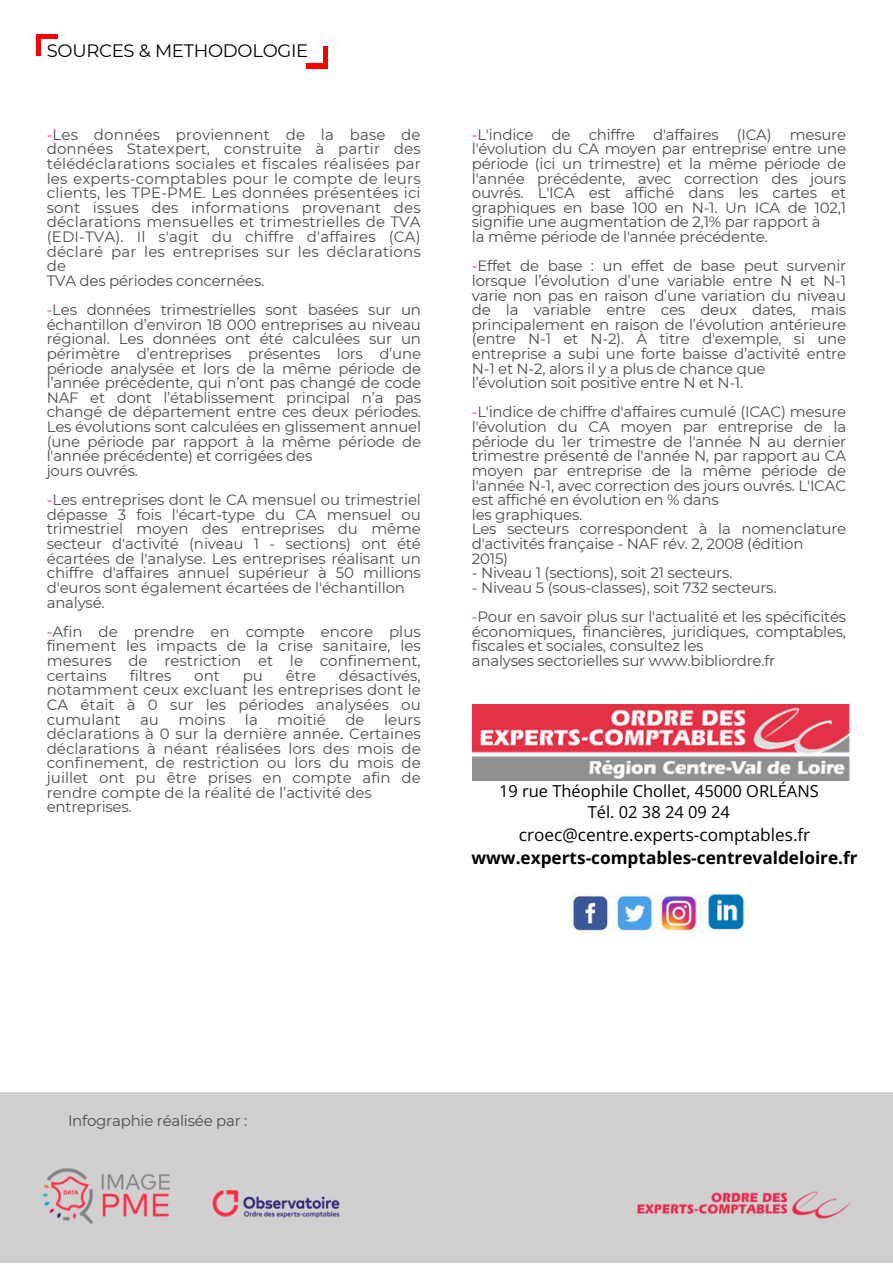
<style>
.page{position:relative;width:893px;height:1264px;background:#fff}
.page>*{position:absolute;margin:0;border:0;box-sizing:border-box;transform-origin:0 0}
.t1{font:18px "Montserrat";letter-spacing:-.015em;color:#000}
.t2{font:700 17.25px/22.6px "Open Sans";color:#000;text-align:center}
.t3{font:16.5px/21.3px "Open Sans";color:#000;text-align:center}
.t4{font:15px/14.5px "Montserrat";letter-spacing:-.015em;color:#4d4d4d;text-align:justify}
.s1{color:#ff2b44}
.s2{font-weight:400}
</style>
<div class="page">
<hr style="left:36px;top:34px;width:4px;height:21px;background:#f00">
<hr style="left:36px;top:34px;width:21px;height:4px;background:#f00">
<div style="left:0;top:1092px;width:892px;height:170px;background:#d0d0d0"></div>
<div style="left:323px;top:47px;width:5px;height:21px;background:#f00"></div>
<hr style="left:306px;top:64px;width:22px;height:4px;background:#f00">
<img style="left:42px;top:1168px;width:128px;height:55px">
<img style="left:212px;top:1190px;width:127px;height:27px">
<img style="left:637px;top:1191px;width:213px;height:28px">
<img style="left:472px;top:705px;width:386px;height:75px">
<img style="left:573px;top:892px;width:172px;height:41px">
<p class="t1" style="left:47px;top:39px;width:263px">SOURCES &amp; METHODOLOGIE</p>
<p class="t4" style="left:47px;top:127px;width:375px"><span class="s1">-</span>Les données proviennent de la base de données Statexpert, construite à partir des télédéclarations sociales et fiscales réalisées par les experts-comptables pour le compte de leurs clients, les TPE-PME. Les données présentées ici sont issues des informations provenant des déclarations mensuelles et trimestrielles de TVA (EDI-TVA). Il s'agit du chiffre d'affaires (CA) déclaré par les entreprises sur les déclarations de</p>
<p class="t4" style="left:47px;top:273px;width:219px">TVA des périodes concernées.</p>
<p class="t4" style="left:47px;top:302px;width:376px"><span class="s1">-</span>Les données trimestrielles sont basées sur un échantillon d’environ 18 000 entreprises au niveau régional. Les données ont été calculées sur un périmètre d’entreprises présentes lors d’une période analysée et lors de la même période de l’année précédente, qui n’ont pas changé de code NAF et dont l’établissement principal n’a pas changé de département entre ces deux périodes.<br>Les évolutions sont calculées en glissement annuel (une période par rapport à la même période de l'année précédente) et corrigées des</p>
<p class="t4" style="left:47px;top:463px;width:93px">jours ouvrés.</p>
<p class="t4" style="left:47px;top:492px;width:376px"><span class="s1">-</span>Les entreprises dont le CA mensuel ou trimestriel dépasse 3 fois l'écart-type du CA mensuel ou trimestriel moyen des entreprises du même secteur d'activité (niveau 1 - sections) ont été écartées de l'analyse. Les entreprises réalisant un chiffre d'affaires annuel supérieur à 50 millions d'euros sont également écartées de l'échantillon</p>
<p class="t4" style="left:47px;top:595px;width:59px">analysé.</p>
<p class="t4" style="left:47px;top:624px;width:375px"><span class="s1">-</span>Afin de prendre en compte encore plus finement les impacts de la crise sanitaire, les mesures de restriction et le confinement, certains</p>
<p class="t4" style="left:130px;top:668px;width:43px">filtres</p>
<p class="t4" style="left:194px;top:668px;width:27px">ont</p>
<p class="t4" style="left:243px;top:668px;width:22px">pu</p>
<p class="t4" style="left:286px;top:668px;width:32px">être</p>
<p class="t4" style="left:47px;top:668px;width:375px;text-indent:292px">désactivés, notamment ceux excluant les entreprises dont le CA était à 0 sur les périodes analysées ou cumulant</p>
<p class="t4" style="left:47px;top:711px;width:375px;text-indent:337px">leurs déclarations à 0 sur la dernière année. Certaines déclarations à néant réalisées lors des mois de confinement, de restriction ou lors du mois de juillet ont pu être prises en compte afin de rendre compte de la réalité de l’activité des</p>
<p class="t4" style="left:47px;top:799px;width:86px">entreprises.</p>
<p class="t4" style="left:140px;top:711px;width:20px">au</p>
<p class="t4" style="left:178px;top:711px;width:48px">moins</p>
<p class="t4" style="left:245px;top:711px;width:14px">la</p>
<p class="t4" style="left:277px;top:711px;width:50px">moitié</p>
<p class="t4" style="left:345px;top:711px;width:21px">de</p>
<p class="t4" style="left:472px;top:127px;width:376px"><span class="s1">-</span>L'indice de chiffre d'affaires (ICA) mesure l'évolution du CA moyen par entreprise entre une période (ici un trimestre) et la même période de l'année précédente, avec correction des jours ouvrés. L'ICA est affiché dans les cartes et graphiques en base 100 en N-1. Un ICA de 102,1 signifie une augmentation de 2,1% par rapport à</p>
<p class="t4" style="left:472px;top:229px;width:297px">la même période de l'année précédente.</p>
<p class="t4" style="left:472px;top:258px;width:376px"><span class="s1">-</span>Effet de base : un effet de base peut survenir lorsque l’évolution d’une variable entre N et N-1 varie non pas en raison d’une variation du niveau de la variable entre ces deux dates, mais principalement en raison de l’évolution antérieure (entre N-1 et N-2). À titre d'exemple, si une entreprise a subi une forte baisse d’activité entre N-1 et N-2, alors il y a plus de chance que</p>
<p class="t4" style="left:472px;top:375px;width:273px">l’évolution soit positive entre N et N-1.</p>
<p class="t4" style="left:472px;top:405px;width:376px"><span class="s1">-</span>L'indice de chiffre d'affaires cumulé (ICAC) mesure l'évolution du CA moyen par entreprise de la période du 1er trimestre de l'année N au dernier trimestre présenté de l'année N, par rapport au CA moyen par entreprise de la même période de l'année N-1, avec correction des jours ouvrés. L'ICAC est affiché en évolution en % dans</p>
<p class="t4" style="left:472px;top:507px;width:112px">les graphiques.</p>
<p class="t4" style="left:472px;top:522px;width:376px">Les secteurs correspondent à la nomenclature d'activités française - NAF rév. 2, 2008 (édition</p>
<p class="t4" style="left:472px;top:551px;width:38px">2015)</p>
<p class="t4" style="left:472px;top:565px;width:262px">- Niveau 1 (sections), soit 21 secteurs.</p>
<p class="t4" style="left:472px;top:580px;width:306px">- Niveau 5 (sous-classes), soit 732 secteurs.</p>
<p class="t4" style="left:472px;top:609px;width:376px"><span class="s1">-</span>Pour en savoir plus sur l'actualité et les spécificités économiques, financières, juridiques, comptables, fiscales et sociales, consultez les</p>
<p class="t4" style="left:472px;top:653px;width:305px">analyses sectorielles sur www.bibliordre.fr</p>
<p class="t3" style="left:499px;top:779px;width:321px">19 rue Théophile Chollet, 45000 ORLÉANS<br>Tél. 02 38 24 09 24</p>
<p class="t2" style="left:471px;top:823px;width:387px"><span class="s2">croec@centre.experts-comptables.fr </span>www.experts-comptables-centrevaldeloire.fr</p>
<p class="t4" style="left:68px;top:1113px;width:181px">Infographie réalisée par :</p>
</div>
